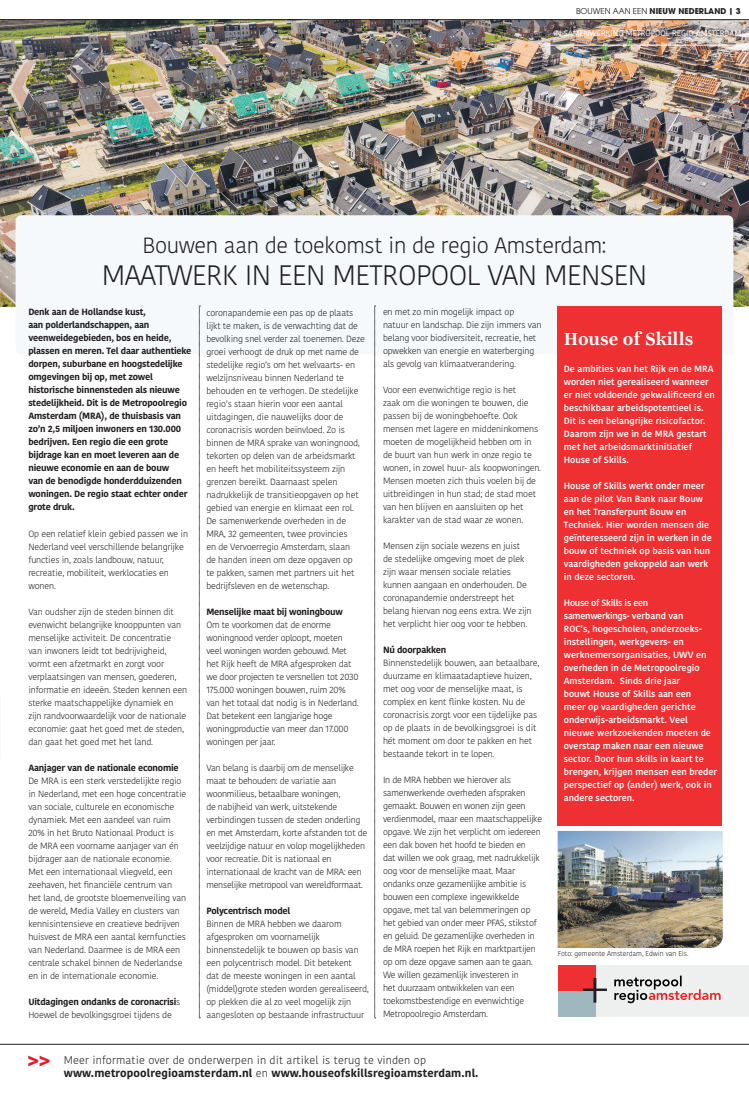
<style>
.page{position:relative;width:749px;height:1106px;background:#fff}
.page>*{position:absolute;margin:0;border:0;box-sizing:border-box;transform-origin:0 0}
.t1{font:300 28px "Kohinoor Bangla";letter-spacing:-.02em;color:#231f20}
.t2{font:300 22px "Kohinoor Bangla";letter-spacing:-.02em;color:#231f20}
.t3{font:700 20px "Kohinoor Bangla";color:#e81b28}
.t4{font:700 19px "Ingeborg";color:#fff}
.t5{font:700 11px/13px "Kohinoor Bangla";letter-spacing:.01em;color:#231f20}
.t6{font:300 9px/13px "Kohinoor Bangla";letter-spacing:-.02em;color:#231f20}
.t7{font:600 9px/13px "Kohinoor Bangla";color:#fff}
.t8{font:700 9px/13px "Kohinoor Bangla";letter-spacing:-.02em;color:#231f20}
.t9{font:8px "Kohinoor Bangla";color:#fff}
.t10{font:700 8px "ITC Avant Garde Std";color:#231f20}
.t11{font:300 7px "Kohinoor Bangla";letter-spacing:-.01em;color:#231f20}
.s1{font-weight:400}
.s2{font-weight:700}
.s3{font-weight:300}
</style>
<div class="page">
<img style="left:0;top:20px;width:748px;height:286px">
<div style="left:16px;top:215px;width:717px;height:139px;background:#f5f9fc"></div>
<hr style="left:0;top:19px;width:748px;height:1px;background:#231f20">
<hr style="left:547px;top:45px;width:201px;height:1px;background:#fff">
<svg style="left:199px;top:306px;width:1px;height:712px"></svg>
<svg style="left:374px;top:306px;width:1px;height:712px"></svg>
<div style="left:557px;top:306px;width:165px;height:519px;background:#ee3032"></div>
<img style="left:557px;top:831px;width:165px;height:117px">
<div style="left:595px;top:965px;width:153px;height:52px;background:#eeefef"></div>
<svg style="left:614px;top:975px;width:106px;height:28px"></svg>
<div style="left:558px;top:965px;width:37px;height:26px;background:#ee3032"></div>
<div style="left:558px;top:991px;width:37px;height:26px;background:#a0b7c0"></div>
<svg style="left:582px;top:978px;width:24px;height:24px"></svg>
<hr style="left:0;top:1044px;width:748px;height:1px;background:#231f20">
<p class="t10" style="left:576px;top:6px;width:166px"><span class="s1">BOUWEN AAN EEN</span> NIEUW NEDERLAND | 3</p>
<p class="t9" style="left:553px;top:27px;width:189px">IN SAMENWERKING METROPOOL REGIO AMSTERDAM</p>
<h2 class="t2" style="left:142px;top:229px;width:465px">Bouwen aan de toekomst in de regio Amsterdam:</h2>
<h1 class="t1" style="left:102px;top:255px;width:547px">MAATWERK IN EEN METROPOOL VAN MENSEN</h1>
<p class="t8" style="left:28px;top:305px;width:164px">Denk aan de Hollandse kust,<br>aan polderlandschappen, aan veenweidegebieden, bos en heide, plassen en meren. Tel daar authentieke dorpen, suburbane en hoogstedelijke omgevingen bij op, met zowel historische binnensteden als nieuwe stedelijkheid. Dit is de Metropoolregio Amsterdam (MRA), de thuisbasis van zo’n 2,5 miljoen inwoners en 130.000 bedrijven. Een regio die een grote bijdrage kan en moet leveren aan de nieuwe economie en aan de bouw<br>van de benodigde honderdduizenden woningen. De regio staat echter onder grote druk.</p>
<p class="t6" style="left:28px;top:527px;width:161px">Op een relatief klein gebied passen we in Nederland veel verschillende belangrijke functies in, zoals landbouw, natuur, recreatie, mobiliteit, werklocaties en wonen.</p>
<p class="t6" style="left:28px;top:605px;width:160px">Van oudsher zijn de steden binnen dit evenwicht belangrijke knooppunten van menselijke activiteit. De concentratie<br>van inwoners leidt tot bedrijvigheid, vormt een afzetmarkt en zorgt voor verplaatsingen van mensen, goederen, informatie en ideeën. Steden kennen een sterke maatschappelijke dynamiek en zijn randvoorwaardelijk voor de nationale economie: gaat het goed met de steden, dan gaat het goed met het land.</p>
<p class="t8" style="left:28px;top:760px;width:152px">Aanjager van de nationale economie</p>
<p class="t6" style="left:28px;top:774px;width:159px">De MRA is een sterk verstedelijkte regio in Nederland, met een hoge concentratie van sociale, culturele en economische dynamiek. Met een aandeel van ruim 20% in het Bruto Nationaal Product is<br>de MRA een voorname aanjager van én bijdrager aan de nationale economie.<br>Met een internationaal vliegveld, een zeehaven, het financiële centrum van het land, de grootste bloemenveiling van de wereld, Media Valley en clusters van kennisintensieve en creatieve bedrijven huisvest de MRA een aantal kernfuncties van Nederland. Daarmee is de MRA een centrale schakel binnen de Nederlandse en in de internationale economie.</p>
<p class="t6" style="left:28px;top:995px;width:154px"><span class="s2">Uitdagingen ondanks de coronacrisi</span>s<br>Hoewel de bevolkingsgroei tijdens de</p>
<p class="t6" style="left:206px;top:306px;width:160px">coronapandemie een pas op de plaats lijkt te maken, is de verwachting dat de bevolking snel verder zal toenemen. Deze groei verhoogt de druk op met name de stedelijke regio’s om het welvaarts- en welzijnsniveau binnen Nederland te behouden en te verhogen. De stedelijke regio’s staan hierin voor een aantal uitdagingen, die nauwelijks door de coronacrisis worden beïnvloed. Zo is binnen de MRA sprake van woningnood, tekorten op delen van de arbeidsmarkt en heeft het mobiliteitssysteem zijn grenzen bereikt. Daarnaast spelen nadrukkelijk de transitieopgaven op het gebied van energie en klimaat een rol.<br>De samenwerkende overheden in de MRA, 32 gemeenten, twee provincies<br>en de Vervoerregio Amsterdam, slaan<br>de handen ineen om deze opgaven op<br>te pakken, samen met partners uit het bedrijfsleven en de wetenschap.</p>
<p class="t8" style="left:206px;top:604px;width:138px">Menselijke maat bij woningbouw</p>
<p class="t6" style="left:206px;top:618px;width:154px">Om te voorkomen dat de enorme woningnood verder oploopt, moeten veel woningen worden gebouwd. Met het Rijk heeft de MRA afgesproken dat we door projecten te versnellen tot 2030<br>175.000 woningen bouwen, ruim 20% van het totaal dat nodig is in Nederland.<br>Dat betekent een langjarige hoge woningproductie van meer dan 17.000 woningen per jaar.</p>
<p class="t6" style="left:206px;top:761px;width:162px">Van belang is daarbij om de menselijke maat te behouden: de variatie aan woonmilieus, betaalbare woningen,<br>de nabijheid van werk, uitstekende verbindingen tussen de steden onderling en met Amsterdam, korte afstanden tot de veelzijdige natuur en volop mogelijkheden voor recreatie. Dit is nationaal en internationaal de kracht van de MRA: een menselijke metropool van wereldformaat.</p>
<p class="t8" style="left:206px;top:903px;width:85px">Polycentrisch model</p>
<p class="t6" style="left:206px;top:917px;width:164px">Binnen de MRA hebben we daarom afgesproken om voornamelijk binnenstedelijk te bouwen op basis van een polycentrisch model. Dit betekent<br>dat de meeste woningen in een aantal (middel)grote steden worden gerealiseerd, op plekken die al zo veel mogelijk zijn aangesloten op bestaande infrastructuur</p>
<p class="t6" style="left:383px;top:305px;width:160px">en met zo min mogelijk impact op natuur en landschap. Die zijn immers van belang voor biodiversiteit, recreatie, het opwekken van energie en waterberging als gevolg van klimaatverandering.</p>
<p class="t6" style="left:383px;top:383px;width:159px">Voor een evenwichtige regio is het<br>zaak om die woningen te bouwen, die passen bij de woningbehoefte. Ook mensen met lagere en middeninkomens moeten de mogelijkheid hebben om in de buurt van hun werk in onze regio te wonen, in zowel huur- als koopwoningen.<br>Mensen moeten zich thuis voelen bij de uitbreidingen in hun stad; de stad moet van hen blijven en aansluiten op het karakter van de stad waar ze wonen.</p>
<p class="t6" style="left:383px;top:539px;width:150px">Mensen zijn sociale wezens en juist de stedelijke omgeving moet de plek zijn waar mensen sociale relaties kunnen aangaan en onderhouden. De coronapandemie onderstreept het belang hiervan nog eens extra. We zijn het verplicht hier oog voor te hebben.</p>
<p class="t8" style="left:383px;top:643px;width:65px">Nú doorpakken</p>
<p class="t6" style="left:383px;top:656px;width:158px">Binnenstedelijk bouwen, aan betaalbare, duurzame en klimaatadaptieve huizen, met oog voor de menselijke maat, is complex en kent flinke kosten. Nu de coronacrisis zorgt voor een tijdelijke pas op de plaats in de bevolkingsgroei is dit hét moment om door te pakken en het bestaande tekort in te lopen.</p>
<p class="t6" style="left:383px;top:773px;width:161px">In de MRA hebben we hierover als samenwerkende overheden afspraken gemaakt. Bouwen en wonen zijn geen verdienmodel, maar een maatschappelijke opgave. We zijn het verplicht om iedereen een dak boven het hoofd te bieden en<br>dat willen we ook graag, met nadrukkelijk oog voor de menselijke maat. Maar ondanks onze gezamenlijke ambitie is bouwen een complexe ingewikkelde opgave, met tal van belemmeringen op het gebied van onder meer PFAS, stikstof en geluid. De gezamenlijke overheden in de MRA roepen het Rijk en marktpartijen op om deze opgave samen aan te gaan.<br>We willen gezamenlijk investeren in<br>het duurzaam ontwikkelen van een toekomstbestendige en evenwichtige Metropoolregio Amsterdam.</p>
<h3 class="t3" style="left:28px;top:1043px;width:24px">&gt;&gt;</h3>
<p class="t5" style="left:64px;top:1053px;width:416px"><span class="s3">Meer informatie over de onderwerpen in dit artikel is terug te vinden op </span>www.metropoolregioamsterdam.nl <span class="s3">en</span> www.houseofskillsregioamsterdam.nl.</p>
<h3 class="t4" style="left:563px;top:327px;width:131px">House of Skills</h3>
<p class="t7" style="left:563px;top:362px;width:152px">De ambities van het Rijk en de MRA worden niet gerealiseerd wanneer er niet voldoende gekwalificeerd en beschikbaar arbeidspotentieel is.<br>Dit is een belangrijke risicofactor.<br>Daarom zijn we in de MRA gestart met het arbeidsmarktinitiatief<br>House of Skills.</p>
<p class="t7" style="left:563px;top:479px;width:149px">House of Skills werkt onder meer aan de pilot Van Bank naar Bouw en het Transferpunt Bouw en<br>Techniek. Hier worden mensen die geïnteresseerd zijn in werken in de bouw of techniek op basis van hun vaardigheden gekoppeld aan werk in deze sectoren.</p>
<p class="t7" style="left:563px;top:596px;width:155px">House of Skills is een<br>samenwerkings- verband van<br>ROC’s, hogescholen, onderzoeks&shy;instellingen, werkgevers- en werknemersorganisaties, UWV en overheden in de Metropoolregio<br>Amsterdam. Sinds drie jaar<br>bouwt House of Skills aan een<br>meer op vaardigheden gerichte onderwijs-arbeidsmarkt. Veel nieuwe werkzoekenden moeten de overstap maken naar een nieuwe sector. Door hun skills in kaart te brengen, krijgen mensen een breder perspectief op (ander) werk, ook in andere sectoren.</p>
<p class="t11" style="left:557px;top:948px;width:132px">Foto: gemeente Amsterdam, Edwin van Eis.</p>
</div>
